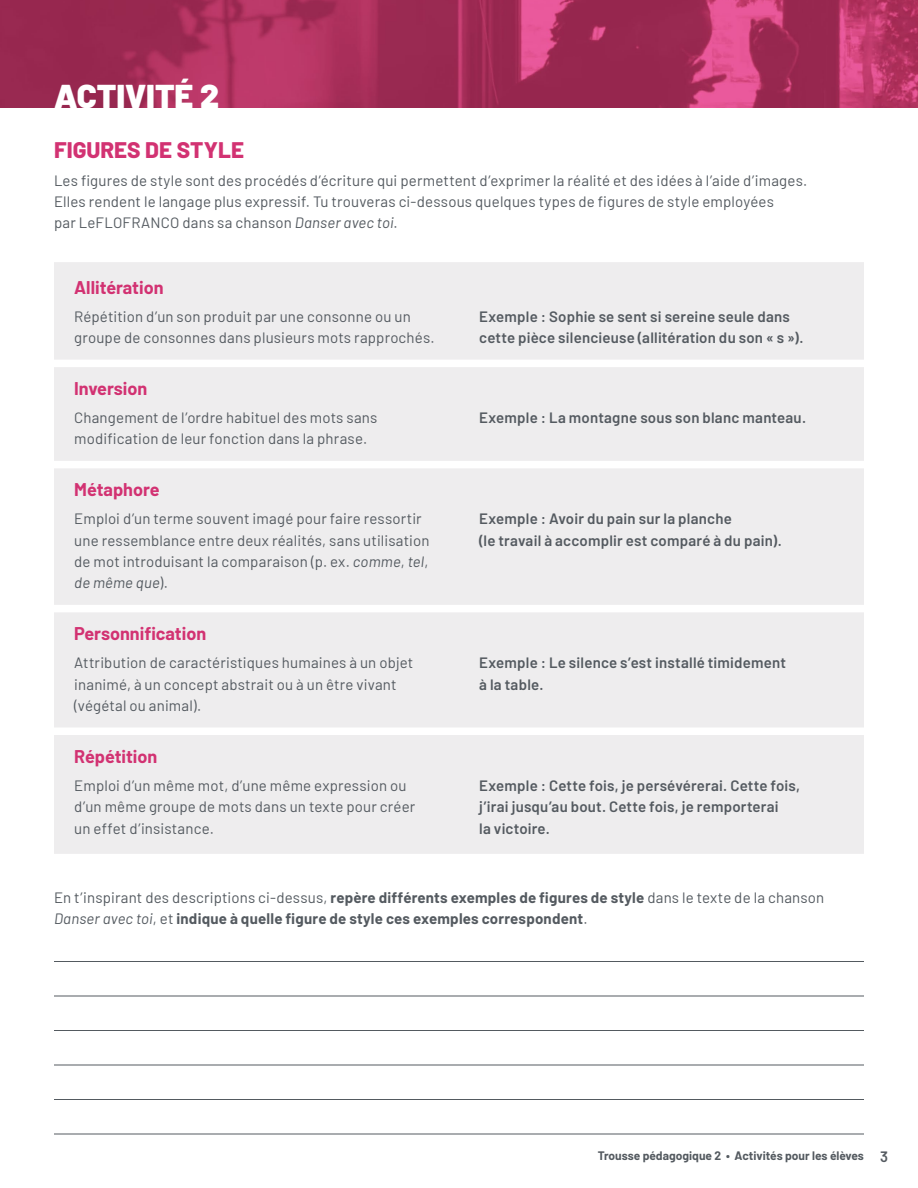
<style>
.page{position:relative;width:918px;height:1188px;background:#fff}
.page>*{position:absolute;margin:0;border:0;box-sizing:border-box;transform-origin:0 0}
.t1{font:900 33px "Barlow";color:#fff}
.t2{font:800 22.5px "Barlow";color:#d23272}
.t3{font:700 18px "Barlow";color:#d23272}
.texte_courant{font:15px/21.3px "Barlow";letter-spacing:.01em;color:#545a60}
.texte_courant-2{font:600 15px/21.3px "Barlow";letter-spacing:.015em;color:#545a60}
.texte_courant-3{font:700 15px/21.3px "Barlow";letter-spacing:.015em;color:#545a60}
.t4{font:700 12px "Barlow";color:#545a60}
.s1{font-style:italic}
.s2{font-weight:400}
.s3{font-weight:400;font-style:italic}
.s4{font-weight:600;font-size:15px}
</style>
<div class="page">
<img style="left:0;top:0;width:918px;height:108px">
<hr style="left:54px;top:961px;width:810px;height:1px;background:#545a60">
<hr style="left:54px;top:996px;width:810px;height:1px;background:#545a60">
<hr style="left:54px;top:1030px;width:810px;height:1px;background:#545a60">
<hr style="left:54px;top:1065px;width:810px;height:1px;background:#545a60">
<hr style="left:54px;top:1099px;width:810px;height:1px;background:#545a60">
<hr style="left:54px;top:1134px;width:810px;height:1px;background:#545a60">
<div style="left:54px;top:262px;width:810px;height:592px;background:#eeedee"></div>
<div style="left:54px;top:360px;width:405px;height:7px;background:#fff"></div>
<div style="left:459px;top:360px;width:405px;height:7px;background:#fff"></div>
<div style="left:54px;top:461px;width:405px;height:7px;background:#fff"></div>
<div style="left:459px;top:461px;width:405px;height:7px;background:#fff"></div>
<div style="left:54px;top:605px;width:405px;height:7px;background:#fff"></div>
<div style="left:459px;top:605px;width:405px;height:7px;background:#fff"></div>
<div style="left:54px;top:728px;width:405px;height:7px;background:#fff"></div>
<div style="left:459px;top:728px;width:405px;height:7px;background:#fff"></div>
<h1 class="t1" style="left:54px;top:71px;width:167px">ACTIVITÉ 2</h1>
<h2 class="t2" style="left:54px;top:133px;width:192px">FIGURES DE STYLE</h2>
<p class="texte_courant" style="left:54px;top:168px;width:755px">Les figures de style sont des procédés d’écriture qui permettent d’exprimer la réalité et des idées à l’aide d’images.<br>Elles rendent le langage plus expressif. Tu trouveras ci-dessous quelques types de figures de style employées<br>par LeFLOFRANCO dans sa chanson <span class="s1">Danser avec toi</span>.</p>
<h3 class="t3" style="left:74px;top:274px;width:91px">Allitération</h3>
<p class="texte_courant" style="left:74px;top:305px;width:362px">Répétition d’un son produit par une consonne ou un groupe de consonnes dans plusieurs mots rapprochés.</p>
<p class="texte_courant-2" style="left:479px;top:305px;width:326px">Exemple : Sophie se sent si sereine seule dans cette pièce silencieuse (allitération du son « s »).</p>
<h3 class="t3" style="left:74px;top:375px;width:75px">Inversion</h3>
<p class="texte_courant" style="left:74px;top:406px;width:305px">Changement de l’ordre habituel des mots sans modification de leur fonction dans la phrase.</p>
<p class="texte_courant-2" style="left:479px;top:406px;width:328px">Exemple : La montagne sous son blanc manteau.</p>
<h3 class="t3" style="left:74px;top:476px;width:87px">Métaphore</h3>
<p class="texte_courant" style="left:74px;top:507px;width:357px">Emploi d’un terme souvent imagé pour faire ressortir une ressemblance entre deux réalités, sans utilisation de mot introduisant la comparaison (p. ex. <span class="s1">comme</span>, <span class="s1">tel</span>, <span class="s1">de même que</span>).</p>
<p class="texte_courant-2" style="left:479px;top:507px;width:304px">Exemple : Avoir du pain sur la planche<br>(le travail à accomplir est comparé à du pain).</p>
<h3 class="t3" style="left:74px;top:620px;width:133px">Personnification</h3>
<p class="texte_courant" style="left:74px;top:651px;width:341px">Attribution de caractéristiques humaines à un objet inanimé, à un concept abstrait ou à un être vivant (végétal ou animal).</p>
<p class="texte_courant-2" style="left:479px;top:651px;width:308px">Exemple : Le silence s’est installé timidement à la table.</p>
<h3 class="t3" style="left:74px;top:743px;width:85px">Répétition</h3>
<p class="texte_courant" style="left:74px;top:774px;width:343px">Emploi d’un même mot, d’une même expression ou d’un même groupe de mots dans un texte pour créer un effet d’insistance.</p>
<p class="texte_courant-2" style="left:479px;top:774px;width:322px">Exemple : Cette fois, je persévérerai. Cette fois, j’irai jusqu’au bout. Cette fois, je remporterai<br>la victoire.</p>
<p class="texte_courant-3" style="left:54px;top:885px;width:772px"><span class="s2">En t’inspirant des descriptions ci-dessus,</span> repère différents exemples de figures de style <span class="s2">dans le texte de la chanson<br></span><span class="s3">Danser avec toi</span><span class="s2">, et</span> indique à quelle figure de style ces exemples correspondent<span class="s2">.</span></p>
<p class="t4" style="left:598px;top:1147px;width:292px">Trousse pédagogique 2 • Activités pour les élèves <span class="s4">3</span></p>
</div>
